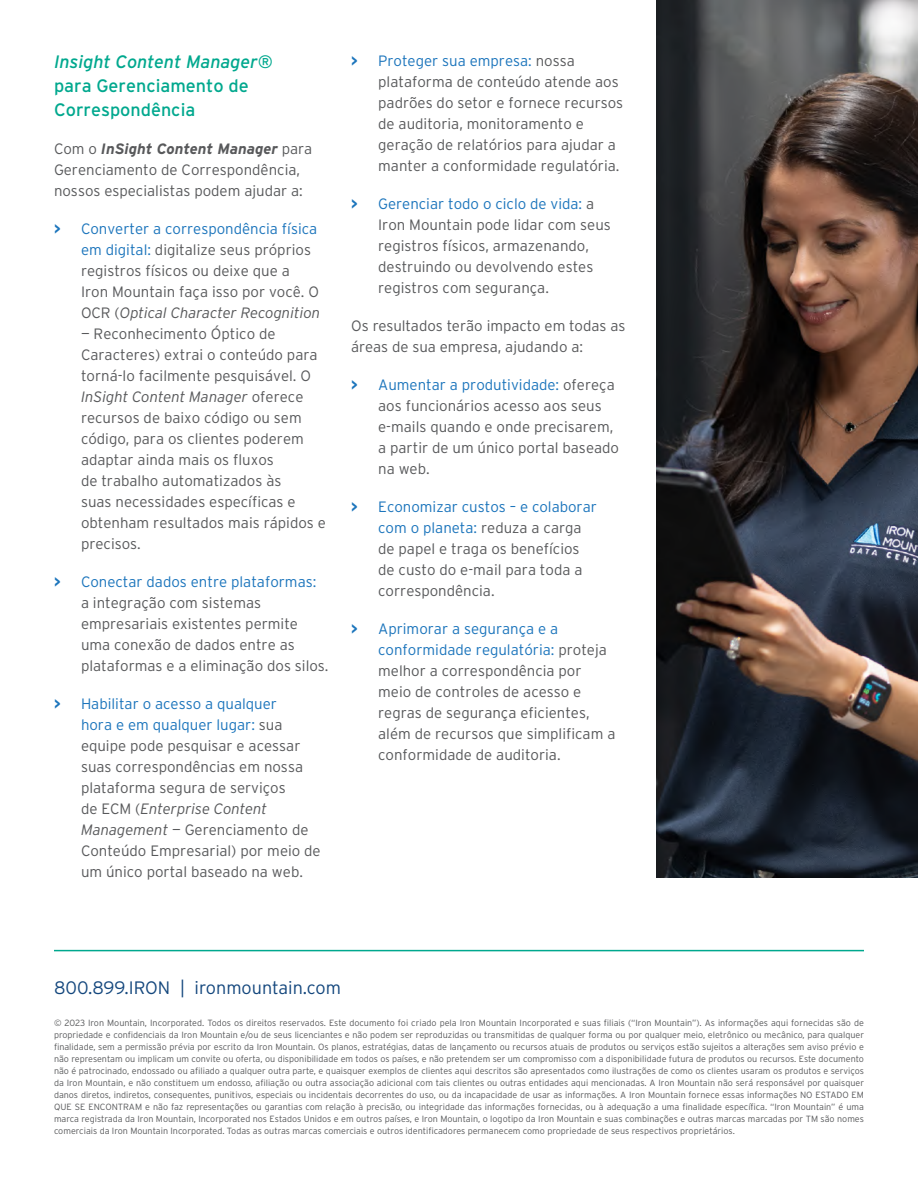
<style>
.page{position:relative;width:918px;height:1188px;background:#fff}
.page>*{position:absolute;margin:0;border:0;box-sizing:border-box;transform-origin:0 0}
.t1{font:18px/24px "Interstate";color:#00a88e}
.t2{font:300 18px "Interstate";color:#14477d}
.t3{font:italic 18px "Interstate";color:#00a88e}
.t4{font:300 15px/21px "Interstate";color:#58595b}
.t5{font:300 9px/12px "Interstate";color:#58595b;text-align:justify}
.s1{font-weight:700;font-style:italic}
.s2{font-weight:700;color:#1c75bc}
.s3{color:#1c75bc}
.s4{font-style:italic}
</style>
<div class="page">
<hr style="left:54px;top:950px;width:810px;height:1px;background:#00a88e">
<img style="left:657px;top:0;width:261px;height:878px">
<p class="t3" style="left:54px;top:52px;width:220px">Insight Content Manager®</p>
<p class="t1" style="left:54px;top:74px;width:196px">para Gerenciamento de<br>Correspondência</p>
<p class="t4" style="left:54px;top:139px;width:260px">Com o <span class="s1">InSight Content Manager</span> para<br>Gerenciamento de Correspondência, nossos especialistas podem ajudar a:</p>
<p class="t4" style="left:81px;top:219px;width:241px;text-indent:-27px"><span class="s2">&gt;</span> <span class="s3">Converter a correspondência física em digital:</span> digitalize seus próprios registros físicos ou deixe que a Iron Mountain faça isso por você. O OCR (<span class="s4">Optical Character Recognition</span></p>
<p class="t4" style="left:81px;top:324px;width:246px">— Reconhecimento Óptico de<br>Caracteres) extrai o conteúdo para torná-lo facilmente pesquisável. O<br><span class="s4">InSight Content Manager</span> oferece recursos de baixo código ou sem código, para os clientes poderem adaptar ainda mais os fluxos<br>de trabalho automatizados às<br>suas necessidades específicas e obtenham resultados mais rápidos e precisos.</p>
<p class="t4" style="left:81px;top:572px;width:249px;text-indent:-27px"><span class="s2">&gt;</span> <span class="s3">Conectar dados entre plataformas:<br></span>a integração com sistemas empresariais existentes permite uma conexão de dados entre as plataformas e a eliminação dos silos.</p>
<p class="t4" style="left:81px;top:694px;width:241px;text-indent:-27px"><span class="s2">&gt;</span> <span class="s3">Habilitar o acesso a qualquer<br>hora e em qualquer lugar:</span> sua equipe pode pesquisar e acessar suas correspondências em nossa plataforma segura de serviços<br>de ECM (<span class="s4">Enterprise Content<br>Management</span> — Gerenciamento de<br>Conteúdo Empresarial) por meio de um único portal baseado na web.</p>
<p class="t4" style="left:378px;top:50px;width:247px;text-indent:-27px"><span class="s2">&gt;</span> <span class="s3">Proteger sua empresa:</span> nossa plataforma de conteúdo atende aos padrões do setor e fornece recursos de auditoria, monitoramento e geração de relatórios para ajudar a manter a conformidade regulatória.</p>
<p class="t4" style="left:378px;top:193px;width:234px;text-indent:-27px"><span class="s2">&gt;</span> <span class="s3">Gerenciar todo o ciclo de vida:</span> a<br>Iron Mountain pode lidar com seus registros físicos, armazenando, destruindo ou devolvendo estes registros com segurança.</p>
<p class="t4" style="left:351px;top:315px;width:276px">Os resultados terão impacto em todas as áreas de sua empresa, ajudando a:</p>
<p class="t4" style="left:378px;top:374px;width:242px;text-indent:-27px"><span class="s2">&gt;</span> <span class="s3">Aumentar a produtividade:</span> ofereça aos funcionários acesso aos seus e-mails quando e onde precisarem, a partir de um único portal baseado na web.</p>
<p class="t4" style="left:378px;top:496px;width:220px;text-indent:-27px"><span class="s2">&gt;</span> <span class="s3">Economizar custos – e colaborar com o planeta:</span> reduza a carga de papel e traga os benefícios de custo do e-mail para toda a correspondência.</p>
<p class="t4" style="left:378px;top:618px;width:239px;text-indent:-27px"><span class="s2">&gt;</span> <span class="s3">Aprimorar a segurança e a conformidade regulatória:</span> proteja melhor a correspondência por meio de controles de acesso e regras de segurança eficientes, além de recursos que simplificam a conformidade de auditoria.</p>
<p class="t2" style="left:54px;top:977px;width:288px">800.899.IRON | ironmountain.com</p>
<p class="t5" style="left:54px;top:1017px;width:812px">© 2023 Iron Mountain, Incorporated. Todos os direitos reservados. Este documento foi criado pela Iron Mountain Incorporated e suas filiais (“Iron Mountain”). As informações aqui fornecidas são de propriedade e confidenciais da Iron Mountain e/ou de seus licenciantes e não podem ser reproduzidas ou transmitidas de qualquer forma ou por qualquer meio, eletrônico ou mecânico, para qualquer finalidade, sem a permissão prévia por escrito da Iron Mountain. Os planos, estratégias, datas de lançamento ou recursos atuais de produtos ou serviços estão sujeitos a alterações sem aviso prévio e não representam ou implicam um convite ou oferta, ou disponibilidade em todos os países, e não pretendem ser um compromisso com a disponibilidade futura de produtos ou recursos. Este documento não é patrocinado, endossado ou afiliado a qualquer outra parte, e quaisquer exemplos de clientes aqui descritos são apresentados como ilustrações de como os clientes usaram os produtos e serviços da Iron Mountain, e não constituem um endosso, afiliação ou outra associação adicional com tais clientes ou outras entidades aqui mencionadas. A Iron Mountain não será responsável por quaisquer danos diretos, indiretos, consequentes, punitivos, especiais ou incidentais decorrentes do uso, ou da incapacidade de usar as informações. A Iron Mountain fornece essas informações NO ESTADO EM QUE SE ENCONTRAM e não faz representações ou garantias com relação à precisão, ou integridade das informações fornecidas, ou à adequação a uma finalidade específica. “Iron Mountain” é uma marca registrada da Iron Mountain, Incorporated nos Estados Unidos e em outros países, e Iron Mountain, o logotipo da Iron Mountain e suas combinações e outras marcas marcadas por TM são nomes comerciais da Iron Mountain Incorporated. Todas as outras marcas comerciais e outros identificadores permanecem como propriedade de seus respectivos proprietários.</p>
</div>
